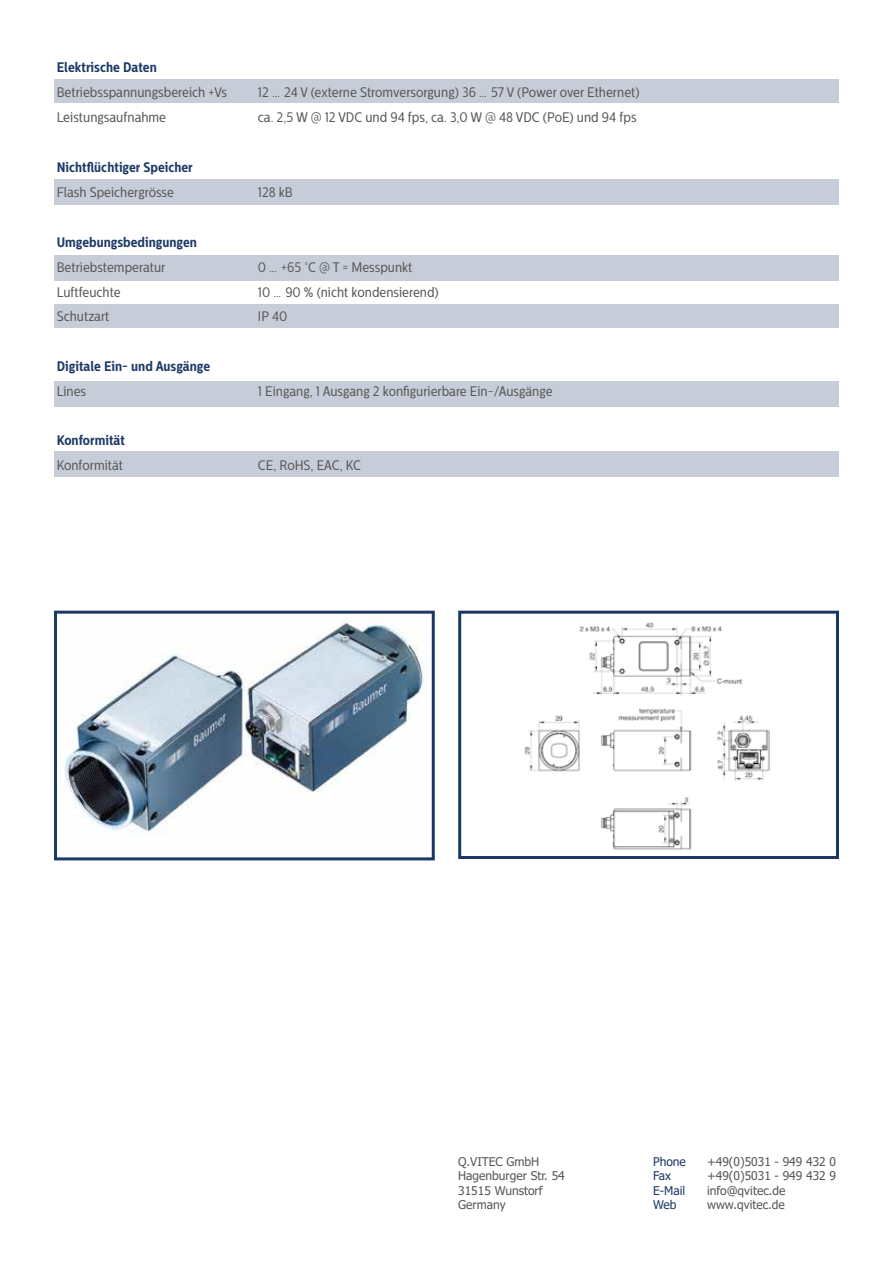
<style>
.page{position:relative;width:893px;height:1263px;background:#fff}
.page>*{position:absolute;margin:0;border:0;box-sizing:border-box;transform-origin:0 0}
.t1{font:13.8px "Centrale Sans Cnd";color:#585756}
.t2{font:700 13.8px "Centrale Sans Cnd";color:#1c3966}
.t3{font:13.8px "Centrale Sans Cnd";color:#595857}
.t4{font:12px/14.4px "Tahoma";color:#575756}
.t5{font:12px "Tahoma";color:#1b3964}
.t6{font:12px "Tahoma";color:#1c3966}
</style>
<div class="page">
<div style="left:54px;top:79px;width:785px;height:24px;background:#c7cdd8"></div>
<div style="left:54px;top:255px;width:785px;height:26px;background:#c7cdd8"></div>
<div style="left:54px;top:304px;width:785px;height:24px;background:#c7cdd8"></div>
<div style="left:54px;top:179px;width:785px;height:26px;background:#c7cdd8"></div>
<div style="left:54px;top:451px;width:785px;height:26px;background:#c7cdd8"></div>
<div style="left:54px;top:381px;width:785px;height:25px;background:#c7cdd8"></div>
<img style="left:524px;top:622px;width:246px;height:228px">
<div style="left:458px;top:611px;width:381px;height:248px;border:3px solid #1c3966"></div>
<img style="left:64px;top:622px;width:361px;height:213px">
<div style="left:54px;top:611px;width:381px;height:249px;border:3px solid #1c3966"></div>
<p class="t2" style="left:57px;top:59px;width:102px">Elektrische Daten</p>
<p class="t1" style="left:57px;top:84px;width:172px">Betriebsspannungsbereich +Vs</p>
<p class="t1" style="left:258px;top:84px;width:383px">12 … 24 V (externe Stromversorgung) 36 … 57 V (Power over Ethernet)</p>
<p class="t3" style="left:57px;top:109px;width:111px">Leistungsaufnahme</p>
<p class="t1" style="left:258px;top:109px;width:380px">ca. 2,5 W @ 12 VDC und 94 fps, ca. 3,0 W @ 48 VDC (PoE) und 94 fps</p>
<p class="t2" style="left:57px;top:159px;width:138px">Nichtflüchtiger Speicher</p>
<p class="t3" style="left:57px;top:184px;width:119px">Flash Speichergrösse</p>
<p class="t1" style="left:258px;top:184px;width:36px">128 kB</p>
<p class="t2" style="left:57px;top:234px;width:142px">Umgebungsbedingungen</p>
<p class="t3" style="left:57px;top:259px;width:110px">Betriebstemperatur</p>
<p class="t1" style="left:258px;top:259px;width:156px">0 … +65 °C @ T = Messpunkt</p>
<p class="t3" style="left:57px;top:284px;width:65px">Luftfeuchte</p>
<p class="t1" style="left:258px;top:284px;width:182px">10 … 90 % (nicht kondensierend)</p>
<p class="t3" style="left:57px;top:308px;width:54px">Schutzart</p>
<p class="t1" style="left:258px;top:308px;width:31px">IP 40</p>
<p class="t2" style="left:57px;top:358px;width:155px">Digitale Ein- und Ausgänge</p>
<p class="t3" style="left:57px;top:383px;width:31px">Lines</p>
<p class="t1" style="left:258px;top:383px;width:296px">1 Eingang, 1 Ausgang 2 konfigurierbare Ein-/Ausgänge</p>
<p class="t2" style="left:57px;top:432px;width:70px">Konformität</p>
<p class="t3" style="left:57px;top:457px;width:68px">Konformität</p>
<p class="t1" style="left:258px;top:457px;width:105px">CE, RoHS, EAC, KC</p>
<p class="t4" style="left:458px;top:1155px;width:108px">Q.VITEC GmbH<br>Hagenburger Str. 54<br>31515 Wunstorf<br>Germany</p>
<p class="t6" style="left:653px;top:1153px;width:34px">Phone</p>
<p class="t4" style="left:707px;top:1155px;width:131px">+49(0)5031 - 949 432 0</p>
<p class="t5" style="left:653px;top:1168px;width:19px">Fax</p>
<p class="t4" style="left:707px;top:1169px;width:131px">+49(0)5031 - 949 432 9</p>
<p class="t5" style="left:653px;top:1182px;width:34px">E-Mail</p>
<p class="t4" style="left:707px;top:1184px;width:80px">info@qvitec.de</p>
<p class="t5" style="left:653px;top:1196px;width:25px">Web</p>
<p class="t4" style="left:707px;top:1198px;width:79px">www.qvitec.de</p>
</div>
